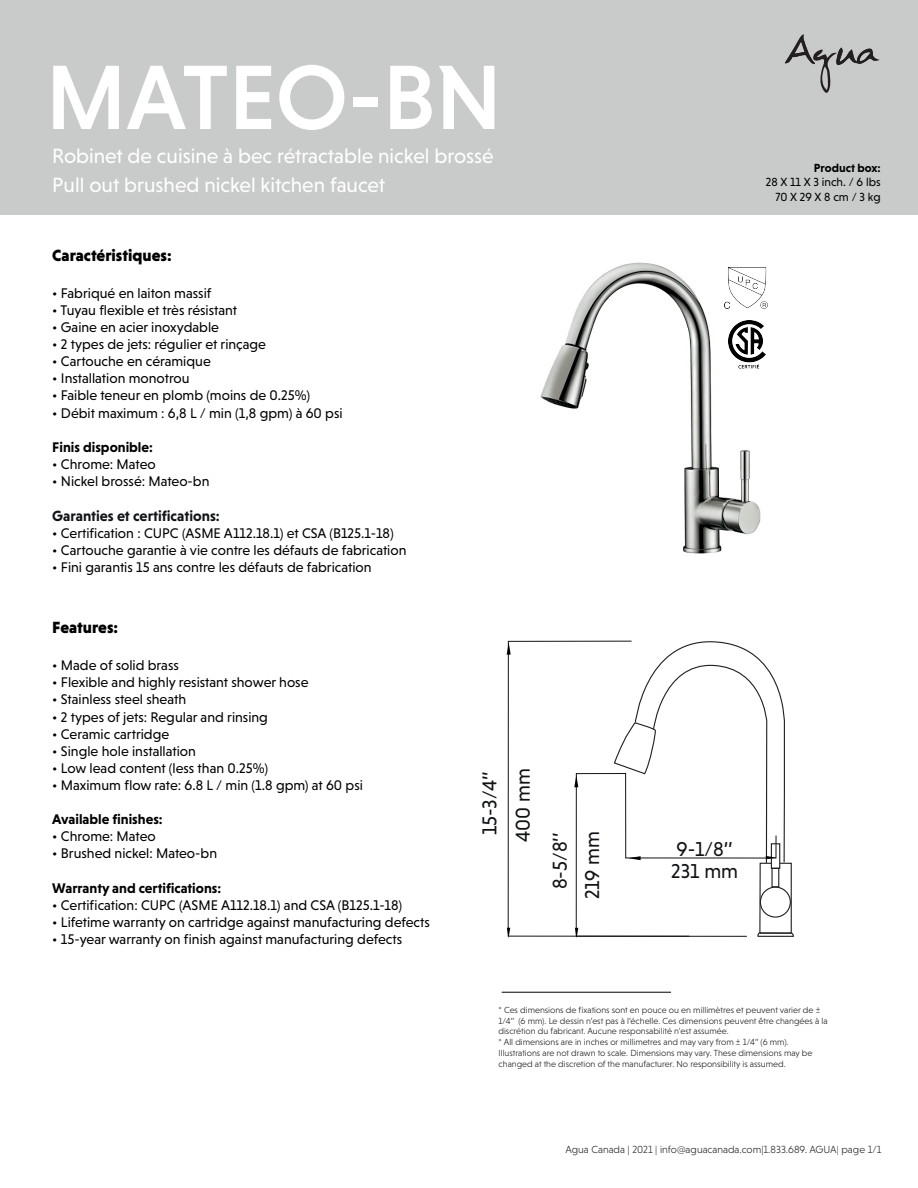
<style>
.page{position:relative;width:918px;height:1188px;background:#fff}
.page>*{position:absolute;margin:0;border:0;box-sizing:border-box;transform-origin:0 0}
.t1{font:500 93px "Niveau Grotesk";color:#fff}
.t2{font:21px/29.4px "Niveau Grotesk";color:#fff}
.t3{font:20.4px/33.6px "Niveau Grotesk";color:#111416;text-align:center}
.t4{font:900 16.5px "Niveau Grotesk";color:#000001}
.t5{font:700 15px "Niveau Grotesk";color:#111416}
.t6{font:14.25px "Niveau Grotesk";color:#000001}
.t7{font:700 14.25px "Niveau Grotesk";color:#000001}
.t8{font:12px/14.4px "Niveau Grotesk";color:#000001;text-align:right}
.t9{font:700 12px "Niveau Grotesk";color:#000001}
.t10{font:300 10.5px "Niveau Grotesk";color:#231f20}
.t11{font:300 9px/10.8px "Niveau Grotesk";color:#111416}
</style>
<div class="page">
<div style="left:1px;top:0;width:917px;height:215px;background:#c9cbca"></div>
<svg style="left:785px;top:34px;width:94px;height:59px"></svg>
<hr style="left:502px;top:992px;width:169px;height:1px;background:#000001">
<img style="left:540px;top:262px;width:112px;height:147px">
<svg style="left:652px;top:264px;width:116px;height:290px"></svg>
<svg style="left:508px;top:641px;width:66px;height:296px"></svg>
<svg style="left:507px;top:928px;width:3px;height:10px"></svg>
<svg style="left:507px;top:642px;width:4px;height:13px"></svg>
<svg style="left:574px;top:640px;width:220px;height:298px"></svg>
<h1 class="t1" style="left:46px;top:44px;width:458px">MATEO-BN</h1>
<h2 class="t2" style="left:52px;top:141px;width:443px">Robinet de cuisine à bec rétractable nickel brossé<br>Pull out brushed nickel kitchen faucet</h2>
<p class="t4" style="left:52px;top:246px;width:121px">Caractéristiques:</p>
<p class="t6" style="left:52px;top:285px;width:161px">• Fabriqué en laiton massif</p>
<p class="t6" style="left:52px;top:302px;width:186px">• Tuyau flexible et très résistant</p>
<p class="t6" style="left:52px;top:319px;width:168px">• Gaine en acier inoxydable</p>
<p class="t6" style="left:52px;top:336px;width:215px">• 2 types de jets: régulier et rinçage</p>
<p class="t6" style="left:52px;top:353px;width:160px">• Cartouche en céramique</p>
<p class="t6" style="left:52px;top:370px;width:139px">• Installation monotrou</p>
<p class="t6" style="left:52px;top:388px;width:259px">• Faible teneur en plomb (moins de 0.25%)</p>
<p class="t6" style="left:52px;top:405px;width:292px">• Débit maximum : 6,8 L / min (1,8 gpm) à 60 psi</p>
<p class="t7" style="left:52px;top:439px;width:102px">Finis disponible:</p>
<p class="t6" style="left:52px;top:456px;width:105px">• Chrome: Mateo</p>
<p class="t6" style="left:52px;top:473px;width:159px">• Nickel brossé: Mateo-bn</p>
<p class="t5" style="left:52px;top:507px;width:169px">Garanties et certifications:</p>
<p class="t6" style="left:52px;top:525px;width:343px">• Certification : CUPC (ASME A112.18.1) et CSA (B125.1-18)</p>
<p class="t6" style="left:52px;top:542px;width:356px">• Cartouche garantie à vie contre les défauts de fabrication</p>
<p class="t6" style="left:52px;top:559px;width:321px">• Fini garantis 15 ans contre les défauts de fabrication</p>
<p class="t4" style="left:52px;top:618px;width:67px">Features:</p>
<p class="t6" style="left:52px;top:657px;width:128px">• Made of solid brass</p>
<p class="t6" style="left:52px;top:674px;width:258px">• Flexible and highly resistant shower hose</p>
<p class="t6" style="left:52px;top:692px;width:135px">• Stainless steel sheath</p>
<p class="t6" style="left:52px;top:709px;width:217px">• 2 types of jets: Regular and rinsing</p>
<p class="t6" style="left:52px;top:726px;width:118px">• Ceramic cartridge</p>
<p class="t6" style="left:52px;top:743px;width:145px">• Single hole installation</p>
<p class="t6" style="left:52px;top:760px;width:217px">• Low lead content (less than 0.25%)</p>
<p class="t6" style="left:52px;top:777px;width:312px">• Maximum flow rate: 6.8 L / min (1.8 gpm) at 60 psi</p>
<p class="t7" style="left:52px;top:811px;width:112px">Available finishes:</p>
<p class="t6" style="left:52px;top:828px;width:105px">• Chrome: Mateo</p>
<p class="t6" style="left:52px;top:845px;width:166px">• Brushed nickel: Mateo-bn</p>
<p class="t7" style="left:52px;top:880px;width:170px">Warranty and certifications:</p>
<p class="t6" style="left:52px;top:897px;width:351px">• Certification: CUPC (ASME A112.18.1) and CSA (B125.1-18)</p>
<p class="t6" style="left:52px;top:914px;width:379px">• Lifetime warranty on cartridge against manufacturing defects</p>
<p class="t6" style="left:52px;top:931px;width:351px">• 15-year warranty on finish against manufacturing defects</p>
<h3 class="t3" style="left:472px;top:842px;width:75px;rotate:-90deg">15-3/4’’<br>400 mm</h3>
<h3 class="t3" style="left:544px;top:899px;width:70px;line-height:32.2px;rotate:-90deg">8-5/8’’<br>219 mm</h3>
<p class="t9" style="left:814px;top:161px;width:68px">Product box:</p>
<p class="t8" style="left:766px;top:175px;width:116px">28 X 11 X 3 inch. / 6 lbs<br>70 X 29 X 8 cm / 3 kg</p>
<h3 class="t3" style="left:671px;top:838px;width:68px;line-height:22.4px;text-align:left">9-1/8’’<br>231 mm</h3>
<p class="t11" style="left:499px;top:1004px;width:331px">* Ces dimensions de fixations sont en pouce ou en millimètres et peuvent varier de ± 1/4’’ (6 mm). Le dessin n’est pas à l’échelle. Ces dimensions peuvent être changées à la discrétion du fabricant. Aucune responsabilité n'est assumée.<br>* All dimensions are in inches or millimetres and may vary from ± 1/4’’ (6 mm).<br>Illustrations are not drawn to scale. Dimensions may vary. These dimensions may be changed at the discretion of the manufacturer. No responsibility is assumed.</p>
<p class="t10" style="left:565px;top:1144px;width:317px">Agua Canada | 2021 | info@aguacanada.com|1.833.689. AGUA| page 1/1</p>
</div>
